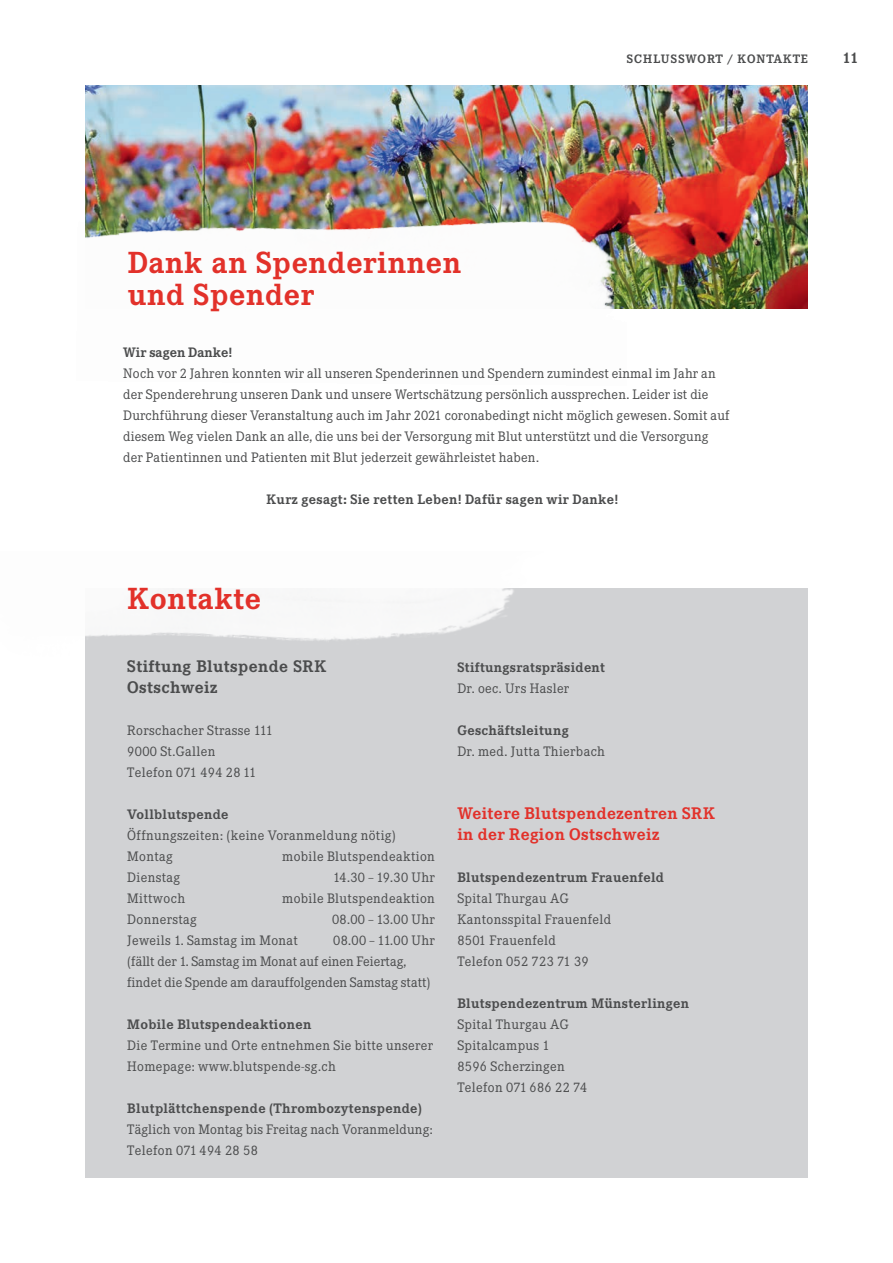
<style>
.page{position:relative;width:893px;height:1263px;background:#fff}
.page>*{position:absolute;margin:0;border:0;box-sizing:border-box;transform-origin:0 0}
._02_Titel{font:700 30px/31.5px "Corporate EBQ";letter-spacing:.02em;color:#e2312a}
._01_Copy{font:700 16.5px/21px "Corporate EBQ";letter-spacing:.025em;color:#e2312a}
._03_Untertitel{font:700 16.5px/21px "Corporate EBQ";letter-spacing:.025em;color:#4b4c4d}
.t1{font:700 15px "Corporate EBQ";color:#4b4c4d}
._01_Copy-2{font:13.5px/21px "Corporate EBQ";letter-spacing:.01em;color:#4b4c4d}
._04_Zwischentitel{font:700 13.5px "Corporate EBQ";letter-spacing:.025em;color:#4b4c4d}
._01_Copy-3{font:700 13.5px "Corporate EBQ";letter-spacing:.025em;color:#4b4c4d}
._01_Copy-4{font:700 13.5px "Corporate EBQ";color:#4b4c4d}
.t2{font:700 12px "Corporate EBQ";letter-spacing:.07em;color:#4b4c4d}
</style>
<div class="page">
<img style="left:85px;top:85px;width:723px;height:224px">
<img style="left:85px;top:144px;width:543px;height:165px">
<div style="left:85px;top:588px;width:723px;height:590px;background:#d1d2d4"></div>
<img style="left:85px;top:588px;width:429px;height:53px">
<p class="_02_Titel" style="left:128px;top:247px;width:335px">Dank an Spenderinnen und Spender</p>
<p class="t2" style="left:627px;top:52px;width:183px">SCHLUSSWORT / KONTAKTE</p>
<p class="t1" style="left:842px;top:48px;width:17px">11</p>
<p class="_01_Copy-4" style="left:123px;top:344px;width:110px">Wir sagen Danke!</p>
<p class="_01_Copy-2" style="left:123px;top:363px;width:608px">Noch vor 2 Jahren konnten wir all unseren Spenderinnen und Spendern zumindest einmal im Jahr an der Spenderehrung unseren Dank und unsere Wertschätzung persönlich aussprechen. Leider ist die Durchführung dieser Veranstaltung auch im Jahr 2021 coronabedingt nicht möglich gewesen. Somit auf diesem Weg vielen Dank an alle, die uns bei der Versorgung mit Blut unterstützt und die Versorgung der Patientinnen und Patienten mit Blut jederzeit gewährleistet haben.</p>
<p class="_01_Copy-3" style="left:266px;top:491px;width:353px">Kurz gesagt: Sie retten Leben! Dafür sagen wir Danke!</p>
<p class="_02_Titel" style="left:128px;top:583px;width:135px">Kontakte</p>
<p class="_03_Untertitel" style="left:127px;top:656px;width:200px">Stiftung Blutspende SRK<br>Ostschweiz</p>
<p class="_01_Copy-2" style="left:127px;top:720px;width:147px">Rorschacher Strasse 111</p>
<p class="_01_Copy-2" style="left:127px;top:741px;width:90px">9000 St.Gallen</p>
<p class="_01_Copy-2" style="left:127px;top:762px;width:131px">Telefon 071 494 28 11</p>
<p class="_04_Zwischentitel" style="left:127px;top:806px;width:103px">Vollblutspende</p>
<p class="_01_Copy-2" style="left:127px;top:825px;width:270px">Öffnungszeiten: (keine Voranmeldung nötig)</p>
<p class="_01_Copy-2" style="left:127px;top:846px;width:47px">Montag</p>
<p class="_01_Copy-2" style="left:282px;top:846px;width:154px">mobile Blutspendeaktion</p>
<p class="_01_Copy-2" style="left:127px;top:867px;width:54px">Dienstag</p>
<p class="_01_Copy-2" style="left:333px;top:867px;width:103px">14.30 –19.30 Uhr</p>
<p class="_01_Copy-2" style="left:127px;top:888px;width:59px">Mittwoch</p>
<p class="_01_Copy-2" style="left:282px;top:888px;width:154px">mobile Blutspendeaktion</p>
<p class="_01_Copy-2" style="left:127px;top:909px;width:71px">Donnerstag</p>
<p class="_01_Copy-2" style="left:332px;top:909px;width:104px">08.00 –13.00 Uhr</p>
<p class="_01_Copy-2" style="left:127px;top:930px;width:172px">Jeweils 1. Samstag im Monat</p>
<p class="_01_Copy-2" style="left:333px;top:930px;width:103px">08.00 – 11.00 Uhr</p>
<p class="_01_Copy-2" style="left:127px;top:951px;width:305px">(fällt der 1. Samstag im Monat auf einen Feiertag, findet die Spende am darauffolgenden Samstag statt)</p>
<p class="_04_Zwischentitel" style="left:127px;top:1016px;width:185px">Mobile Blutspendeaktionen</p>
<p class="_01_Copy-2" style="left:127px;top:1035px;width:307px">Die Termine und Orte entnehmen Sie bitte unserer<br>Homepage: www.blutspende-sg.ch</p>
<p class="_04_Zwischentitel" style="left:127px;top:1100px;width:296px">Blutplättchenspende (Thrombozytenspende)</p>
<p class="_01_Copy-2" style="left:127px;top:1119px;width:307px">Täglich von Montag bis Freitag nach Voranmeldung:<br>Telefon 071 494 28 58</p>
<p class="_04_Zwischentitel" style="left:457px;top:659px;width:149px">Stiftungsratspräsident</p>
<p class="_01_Copy-2" style="left:457px;top:678px;width:113px">Dr. oec. Urs Hasler</p>
<p class="_04_Zwischentitel" style="left:457px;top:722px;width:113px">Geschäftsleitung</p>
<p class="_01_Copy-2" style="left:457px;top:741px;width:149px">Dr. med. Jutta Thierbach</p>
<p class="_01_Copy" style="left:457px;top:803px;width:259px">Weitere Blutspendezentren SRK in der Region Ostschweiz</p>
<p class="_04_Zwischentitel" style="left:457px;top:869px;width:208px">Blutspendezentrum Frauenfeld</p>
<p class="_01_Copy-2" style="left:457px;top:888px;width:113px">Spital Thurgau AG</p>
<p class="_01_Copy-2" style="left:457px;top:909px;width:155px">Kantonsspital Frauenfeld</p>
<p class="_01_Copy-2" style="left:457px;top:930px;width:100px">8501 Frauenfeld</p>
<p class="_01_Copy-2" style="left:457px;top:951px;width:133px">Telefon 052 723 71 39</p>
<p class="_04_Zwischentitel" style="left:457px;top:995px;width:233px">Blutspendezentrum Münsterlingen</p>
<p class="_01_Copy-2" style="left:457px;top:1014px;width:113px">Spital Thurgau AG</p>
<p class="_01_Copy-2" style="left:457px;top:1035px;width:94px">Spitalcampus 1</p>
<p class="_01_Copy-2" style="left:457px;top:1056px;width:109px">8596 Scherzingen</p>
<p class="_01_Copy-2" style="left:457px;top:1077px;width:131px">Telefon 071 686 22 74</p>
</div>
